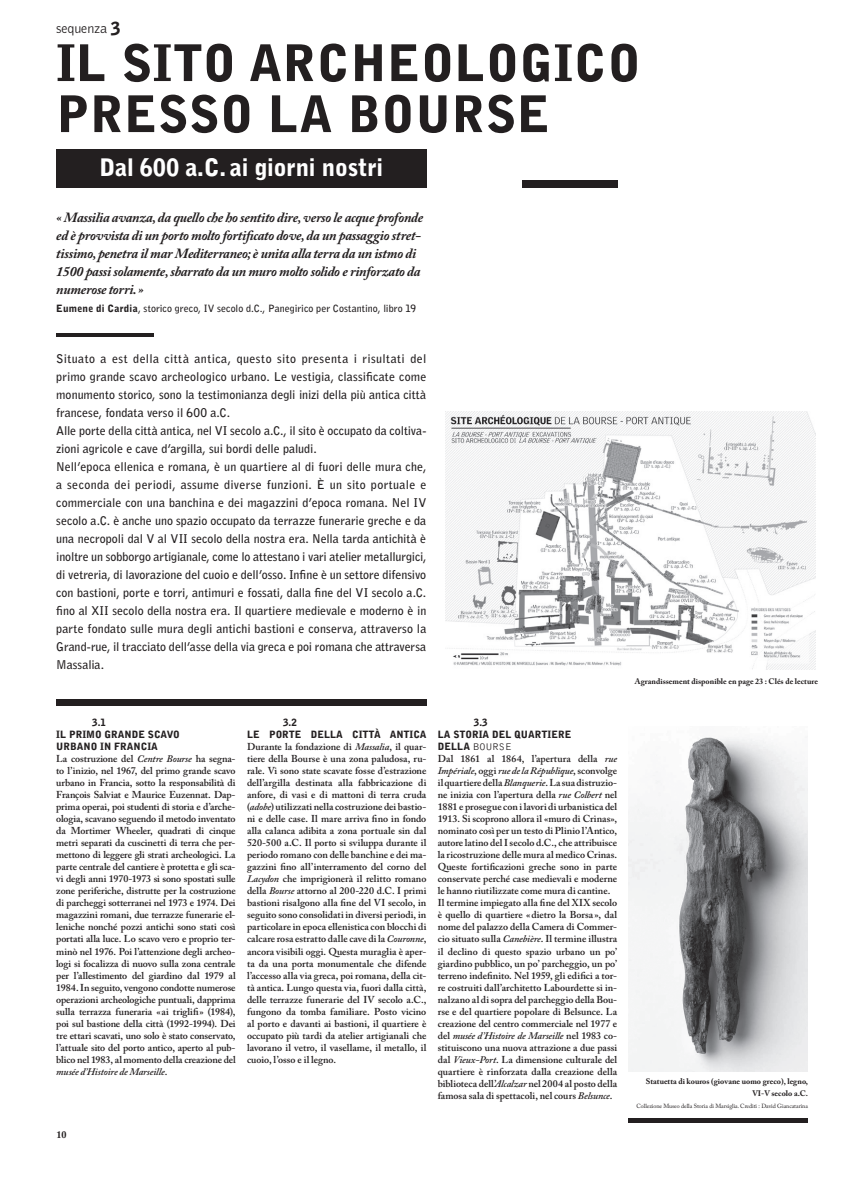
<style>
.page{position:relative;width:851px;height:1177px;background:#fff}
.page>*{position:absolute;margin:0;border:0;box-sizing:border-box;transform-origin:0 0}
.t1{font:900 50px "Bell Gothic Std";color:#231f20}
.t2{font:900 24px "Bell Gothic Std";letter-spacing:-.01em;color:#fff}
.t3{font:italic 700 14px/18px "Adobe Caslon Pro";letter-spacing:-.02em;color:#231f20}
.t4{font:300 14px "Bell Gothic Std";letter-spacing:-.01em;color:#231f20}
.t5{font:700 12px/18px "Bell Gothic Std";color:#231f20}
.t6{font:600 10px/12px "Adobe Caslon Pro";color:#231f20;text-align:justify}
.t7{font:900 10px "Bell Gothic Std";color:#231f20}
.t8{font:700 10px "Bell Gothic Std";letter-spacing:.005em;color:#231f20}
.t9{font:300 10px "Bell Gothic Std";color:#231f20}
.t10{font:700 10px "Adobe Caslon Pro";color:#231f20}
.t11{font:700 8px/12px "Adobe Caslon Pro";color:#231f20;text-align:right}
.t12{font:6px "Adobe Caslon Pro";letter-spacing:-.01em;color:#231f20}
.s1{font-weight:900;font-size:18px}
.s2{font-weight:900}
.s3{font-style:italic}
</style>
<div class="page">
<img style="left:628px;top:737px;width:179px;height:334px">
<div style="left:521px;top:180px;width:96px;height:8px;background:#231f20"></div>
<div style="left:57px;top:149px;width:370px;height:39px;background:#231f20"></div>
<hr style="left:628px;top:1118px;width:179px;height:4px;background:#231f20">
<div style="left:56px;top:700px;width:370px;height:6px;background:#231f20"></div>
<hr style="left:56px;top:333px;width:98px;height:3px;background:#231f20">
<img style="left:445px;top:412px;width:370px;height:258px">
<h3 class="t4" style="left:56px;top:21px;width:66px">sequenza <span class="s1">3</span></h3>
<h1 class="t1" style="left:56px;top:34px;width:94px">IL SITO</h1>
<h1 class="t1" style="left:249px;top:34px;width:34px">ARCHEOLOGICO</h1>
<h1 class="t1" style="left:56px;top:85px;width:33px">PRESSO</h1>
<h1 class="t1" style="left:268px;top:85px;width:147px">LA BOURSE</h1>
<h2 class="t2" style="left:99px;top:154px;width:285px">DAL 600 A.C. AI GIORNI NOSTRI</h2>
<p class="t3" style="left:56px;top:208px;width:368px">« Massilia avanza, da quello che ho sentito dire, verso le acque profonde ed è provvista di un porto molto fortificato dove, da un passaggio stret&shy;tissimo, penetra il mar Mediterraneo; è unita alla terra da un istmo di 1500 passi solamente, sbarrato da un muro molto solido e rinforzato da numerose torri. »</p>
<p class="t8" style="left:56px;top:302px;width:361px"><span class="s2">EUMENE DI CARDIA</span>, storico greco, IV secolo d.C., Panegirico per Costantino, libro 19</p>
<p class="t5" style="left:56px;top:350px;width:372px">Situato a est della città antica, questo sito presenta i risultati del primo grande scavo archeologico urbano. Le vestigia, classificate come monumento storico, sono la testimonianza degli inizi della più antica città francese, fondata verso il 600 a.C.<br>Alle porte della città antica, nel VI secolo a.C., il sito è occupato da coltiva&shy;zioni agricole e cave d’argilla, sui bordi delle paludi.<br>Nell’epoca ellenica e romana, è un quartiere al di fuori delle mura che, a seconda dei periodi, assume diverse funzioni. È un sito portuale e commerciale con una banchina e dei magazzini d’epoca romana. Nel IV secolo a.C. è anche uno spazio occupato da terrazze funerarie greche e da una necropoli dal V al VII secolo della nostra era. Nella tarda antichità è inoltre un sobborgo artigianale, come lo attestano i vari atelier metallurgici, di vetreria, di lavorazione del cuoio e dell’osso. Infine è un settore difensivo con bastioni, porte e torri, antimuri e fossati, dalla fine del VI secolo a.C. fino al XII secolo della nostra era. Il quartiere medievale e moderno è in parte fondato sulle mura degli antichi bastioni e conserva, attraverso la Grand-rue, il tracciato dell’asse della via greca e poi romana che attraversa Massalia.</p>
<p class="t7" style="left:92px;top:717px;width:15px">3.1</p>
<p class="t7" style="left:56px;top:729px;width:20px">IL PRIMO</p>
<p class="t7" style="left:105px;top:729px;width:8px">GRANDE</p>
<p class="t7" style="left:148px;top:729px;width:8px">SCAVO</p>
<p class="t7" style="left:56px;top:741px;width:8px">URBANO</p>
<p class="t7" style="left:100px;top:741px;width:28px">IN FRANCIA</p>
<p class="t6" style="left:56px;top:753px;width:181px">La costruzione del <span class="s3">Centre Bourse</span> ha segna&shy;to l’inizio, nel 1967, del primo grande scavo urbano in Francia, sotto la responsabilità di François Salviat e Maurice Euzennat. Dap&shy;prima operai, poi studenti di storia e d’arche&shy;ologia, scavano seguendo il metodo inventato da Mortimer Wheeler, quadrati di cinque metri separati da cuscinetti di terra che per&shy;mettono di leggere gli strati archeologici. La parte centrale del cantiere è protetta e gli sca&shy;vi degli anni 1970-1973 si sono spostati sulle zone periferiche, distrutte per la costruzione di parcheggi sotterranei nel 1973 e 1974. Dei magazzini romani, due terrazze funerarie el&shy;leniche nonché pozzi antichi sono stati così portati alla luce. Lo scavo vero e proprio ter&shy;minò nel 1976. Poi l’attenzione degli archeo&shy;logi si focalizza di nuovo sulla zona centrale per l’allestimento del giardino dal 1979 al 1984. In seguito, vengono condotte numerose operazioni archeologiche puntuali, dapprima sulla terrazza funeraria «ai triglifi» (1984), poi sul bastione della città (1992-1994). Dei tre ettari scavati, uno solo è stato conservato, l’attuale sito del porto antico, aperto al pub&shy;blico nel 1983, al momento della creazione del <span class="s3">musée d’Histoire de Marseille</span>.</p>
<p class="t7" style="left:283px;top:717px;width:15px">3.2</p>
<p class="t7" style="left:247px;top:729px;width:30px">LE PORTE</p>
<p class="t7" style="left:311px;top:729px;width:8px">DELLA</p>
<p class="t7" style="left:352px;top:729px;width:7px">CITTÀ</p>
<p class="t7" style="left:390px;top:729px;width:7px">ANTICA</p>
<p class="t6" style="left:247px;top:741px;width:181px">Durante la fondazione di <span class="s3">Massalia</span>, il quar&shy;tiere della Bourse è una zona paludosa, ru&shy;rale. Vi sono state scavate fosse d’estrazione dell’argilla destinata alla fabbricazione di anfore, di vasi e di mattoni di terra cruda (<span class="s3">adobe</span>) utilizzati nella costruzione dei bastio&shy;ni e delle case. Il mare arriva fino in fondo alla calanca adibita a zona portuale sin dal 520-500 a.C. Il porto si sviluppa durante il periodo romano con delle banchine e dei ma&shy;gazzini fino all’interramento del corno del <span class="s3">Lacydon</span> che imprigionerà il relitto romano della <span class="s3">Bourse</span> attorno al 200-220 d.C. I primi bastioni risalgono alla fine del VI secolo, in seguito sono consolidati in diversi periodi, in particolare in epoca ellenistica con blocchi di calcare rosa estratto dalle cave di la <span class="s3">Couronne</span>, ancora visibili oggi. Questa muraglia è aper&shy;ta da una porta monumentale che difende l’accesso alla via greca, poi romana, della cit&shy;tà antica. Lungo questa via, fuori dalla città, delle terrazze funerarie del IV secolo a.C., fungono da tomba familiare. Posto vicino al porto e davanti ai bastioni, il quartiere è occupato più tardi da atelier artigianali che lavorano il vetro, il vasellame, il metallo, il cuoio, l’osso e il legno.</p>
<p class="t7" style="left:473px;top:717px;width:15px">3.3</p>
<p class="t7" style="left:437px;top:729px;width:23px">LA STORIA</p>
<p class="t7" style="left:492px;top:729px;width:8px">DEL</p>
<p class="t7" style="left:514px;top:729px;width:14px">QUARTIERE</p>
<p class="t7" style="left:437px;top:741px;width:8px">DELLA</p>
<p class="t9" style="left:472px;top:741px;width:20px">Bourse</p>
<p class="t6" style="left:437px;top:753px;width:181px;text-align:left">Dal 1861 al 1864, l’apertura della <span class="s3">rue Impériale</span>, oggi <span class="s3">rue de la République</span>, sconvolge il quartiere della <span class="s3">Blanquerie</span>. La sua distruzio&shy;ne inizia con l’apertura della <span class="s3">rue Colbert</span> nel 1881 e prosegue con i lavori di urbanistica del 1913. Si scoprono allora il «muro di Crinas», nominato così per un testo di Plinio l’Antico, autore latino del I secolo d.C., che attribuisce la ricostruzione delle mura al medico Crinas.<br>Queste fortificazioni greche sono in parte conservate perché case medievali e moderne le hanno riutilizzate come mura di cantine.<br>Il termine impiegato alla fine del XIX secolo è quello di quartiere «dietro la Borsa», dal nome del palazzo della Camera di Commer&shy;cio situato sulla <span class="s3">Canebière</span>. Il termine illustra il declino di questo spazio urbano un po’ giardino pubblico, un po’ parcheggio, un po’ terreno indefinito. Nel 1959, gli edifici a tor&shy;re costruiti dall’architetto Labourdette si in&shy;nalzano al di sopra del parcheggio della Bou&shy;rse e del quartiere popolare di Belsunce. La creazione del centro commerciale nel 1977 e del <span class="s3">musée d’Histoire de Marseille</span> nel 1983 co&shy;stituiscono una nuova attrazione a due passi dal <span class="s3">Vieux-Port</span>. La dimensione culturale del quartiere è rinforzata dalla creazione della biblioteca dell’<span class="s3">Alcalzar</span> nel 2004 al posto della famosa sala di spettacoli, nel cours <span class="s3">Belsunce</span>.</p>
<p class="t10" style="left:56px;top:1128px;width:11px">10</p>
<p class="t11" style="left:634px;top:675px;width:185px">Agrandissement disponible en page 23 : Clés de lecture</p>
<p class="t11" style="left:645px;top:1074px;width:164px">Statuetta di kouros (giovane uomo greco), legno,<br>VI-V secolo a.C.</p>
<p class="t12" style="left:636px;top:1101px;width:173px">Collezione Museo della Storia di Marsiglia. Crediti : David Giancatarina</p>
</div>
